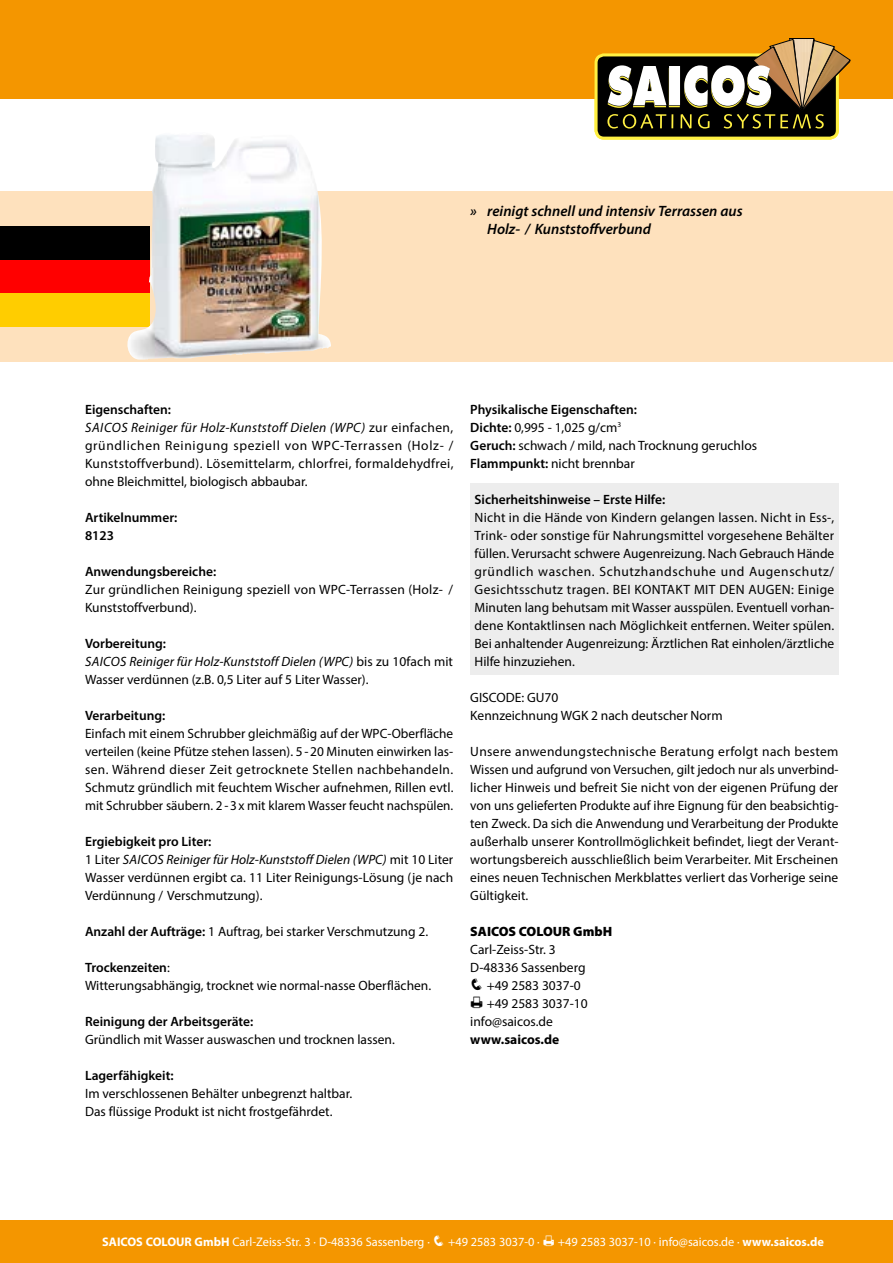
<style>
.page{position:relative;width:893px;height:1263px;background:#fff}
.page>*{position:absolute;margin:0;border:0;box-sizing:border-box;transform-origin:0 0}
.t1{font:italic 600 15px/18px "Myriad Pro";color:#000}
.t2{font:13.5px/18px "Myriad Pro";color:#000}
.t3{font:13.5px/18px "Myriad Pro";letter-spacing:.025em;color:#000}
.t4{font:600 13.5px/18px "Myriad Pro";color:#000}
.t5{font:13.5px/18px "Myriad Pro";letter-spacing:.02em;color:#000}
.t6{font:900 13.5px "Myriad Pro";color:#000}
.t7{font:700 13.5px "Myriad Pro";color:#000}
.t8{font:12.45px "Myriad Pro";color:#fff}
.s1{font-weight:600}
.s2{font-style:italic}
.s3{font-weight:700}
</style>
<div class="page">
<div style="left:0;top:191px;width:893px;height:170px;background:#fee1bd"></div>
<div style="left:0;top:0;width:893px;height:99px;background:#f49600"></div>
<div style="left:596px;top:55px;width:241px;height:83px;background:#000;border-radius:8px"></div>
<div style="left:594px;top:53px;width:245px;height:87px;border:3px solid #fff042;border-radius:8px"></div>
<svg style="left:607px;top:38px;width:243px;height:91px"></svg>
<div style="left:0;top:1220px;width:893px;height:43px;background:#f49600"></div>
<div style="left:470px;top:484px;width:369px;height:191px;background:#ededed"></div>
<div style="left:0;top:226px;width:149px;height:34px;background:#000"></div>
<div style="left:0;top:260px;width:149px;height:34px;background:#f00"></div>
<div style="left:0;top:294px;width:149px;height:33px;background:#ffcd00"></div>
<img style="left:124px;top:135px;width:207px;height:224px">
<p class="t1" style="left:487px;top:202px;width:257px;text-indent:-17px">» reinigt schnell und intensiv Terrassen aus<br>Holz- / Kunststoffverbund</p>
<p class="t3" style="left:85px;top:400px;width:370px"><span class="s1">Eigenschaften:<br></span><span class="s2">SAICOS Reiniger für Holz-Kunststoff Dielen (WPC)</span> zur einfachen, gründlichen Reinigung speziell von WPC-Terrassen (Holz- / Kunststoffverbund). Lösemittelarm, chlorfrei, formaldehydfrei, ohne Bleichmittel, biologisch abbaubar.</p>
<p class="t4" style="left:85px;top:508px;width:94px">Artikelnummer:<br>8123</p>
<p class="t4" style="left:85px;top:562px;width:133px">Anwendungsbereiche:</p>
<p class="t5" style="left:85px;top:580px;width:370px">Zur gründlichen Reinigung speziell von WPC-Terrassen (Holz- /<br>Kunststoffverbund).</p>
<p class="t2" style="left:85px;top:634px;width:370px"><span class="s1">Vorbereitung:<br></span><span class="s2">SAICOS Reiniger für Holz-Kunststoff Dielen (WPC)</span> bis zu 10fach mit<br>Wasser verdünnen (z.B. 0,5 Liter auf 5 Liter Wasser).</p>
<p class="t4" style="left:85px;top:706px;width:82px">Verarbeitung:</p>
<p class="t2" style="left:85px;top:724px;width:370px;text-align:justify">Einfach mit einem Schrubber gleichmäßig auf der WPC-Oberfläche verteilen (keine Pfütze stehen lassen). 5-20 Minuten einwirken las&shy;sen. Während dieser Zeit getrocknete Stellen nachbehandeln.<br>Schmutz gründlich mit feuchtem Wischer aufnehmen, Rillen evtl. mit Schrubber säubern. 2-3x mit klarem Wasser feucht nachspülen.</p>
<p class="t2" style="left:85px;top:832px;width:370px"><span class="s1">Ergiebigkeit pro Liter:<br></span>1 Liter <span class="s2">SAICOS Reiniger für Holz-Kunststoff Dielen (WPC)</span> mit 10 Liter Wasser verdünnen ergibt ca. 11 Liter Reinigungs-Lösung (je nach Verdünnung / Verschmutzung).</p>
<p class="t2" style="left:85px;top:922px;width:345px"><span class="s1">Anzahl der Aufträge:</span> 1 Auftrag, bei starker Verschmutzung 2.</p>
<p class="t2" style="left:85px;top:958px;width:348px"><span class="s1">Trockenzeiten</span>:<br>Witterungsabhängig, trocknet wie normal-nasse Oberflächen.</p>
<p class="t4" style="left:85px;top:1012px;width:170px">Reinigung der Arbeitsgeräte:</p>
<p class="t2" style="left:85px;top:1030px;width:311px">Gründlich mit Wasser auswaschen und trocknen lassen.</p>
<p class="t4" style="left:85px;top:1066px;width:90px">Lagerfähigkeit:</p>
<p class="t2" style="left:85px;top:1084px;width:269px">Im verschlossenen Behälter unbegrenzt haltbar.<br>Das flüssige Produkt ist nicht frostgefährdet.</p>
<p class="t2" style="left:470px;top:400px;width:288px"><span class="s1">Physikalische Eigenschaften:<br>Dichte:</span> 0,995 - 1,025 g/cm<sup>3<br></sup><span class="s1">Geruch:</span> schwach / mild, nach Trocknung geruchlos <span class="s1">Flammpunkt:</span> nicht brennbar</p>
<p class="t4" style="left:475px;top:490px;width:192px">Sicherheitshinweise – Erste Hilfe:</p>
<p class="t2" style="left:475px;top:508px;width:361px;text-align:justify">Nicht in die Hände von Kindern gelangen lassen. Nicht in Ess-, Trink- oder sonstige für Nahrungsmittel vorgesehene Behälter füllen. Verursacht schwere Augenreizung. Nach Gebrauch Hände gründlich waschen. Schutzhandschuhe und Augenschutz/ Gesichtsschutz tragen. BEI KONTAKT MIT DEN AUGEN: Einige Minuten lang behutsam mit Wasser ausspülen. Eventuell vorhan&shy;dene Kontaktlinsen nach Möglichkeit entfernen. Weiter spülen.<br>Bei anhaltender Augenreizung: Ärztlichen Rat einholen/ärztliche Hilfe hinzuziehen.</p>
<p class="t2" style="left:470px;top:688px;width:254px">GISCODE: GU70<br>Kennzeichnung WGK 2 nach deutscher Norm</p>
<p class="t2" style="left:470px;top:742px;width:370px;text-align:justify">Unsere anwendungstechnische Beratung erfolgt nach bestem Wissen und aufgrund von Versuchen, gilt jedoch nur als unverbind&shy;licher Hinweis und befreit Sie nicht von der eigenen Prüfung der von uns gelieferten Produkte auf ihre Eignung für den beabsichtig&shy;ten Zweck. Da sich die Anwendung und Verarbeitung der Produkte außerhalb unserer Kontrollmöglichkeit befindet, liegt der Verant&shy;wortungsbereich ausschließlich beim Verarbeiter. Mit Erscheinen eines neuen Technischen Merkblattes verliert das Vorherige seine Gültigkeit.</p>
<p class="t6" style="left:470px;top:922px;width:143px">SAICOS COLOUR GmbH</p>
<p class="t2" style="left:470px;top:940px;width:117px">Carl-Zeiss-Str. 3<br>D-48336 Sassenberg</p>
<p class="t2" style="left:470px;top:976px;width:112px">❑ +49 2583 3037-0</p>
<p class="t2" style="left:487px;top:994px;width:103px">+49 2583 3037-10</p>
<p class="t2" style="left:470px;top:1012px;width:84px">info@saicos.de</p>
<p class="t7" style="left:470px;top:1031px;width:90px">www.saicos.de</p>
<p class="t8" style="left:102px;top:1234px;width:439px"><span class="s3">SAICOS COLOUR GmbH</span> Carl-Zeiss-Str. 3 · D-48336 Sassenberg · ❑ +49 2583 3037-0 ·</p>
<p class="t8" style="left:558px;top:1234px;width:267px">+49 2583 3037-10 · info@saicos.de · <span class="s3">www.saicos.de</span></p>
</div>
